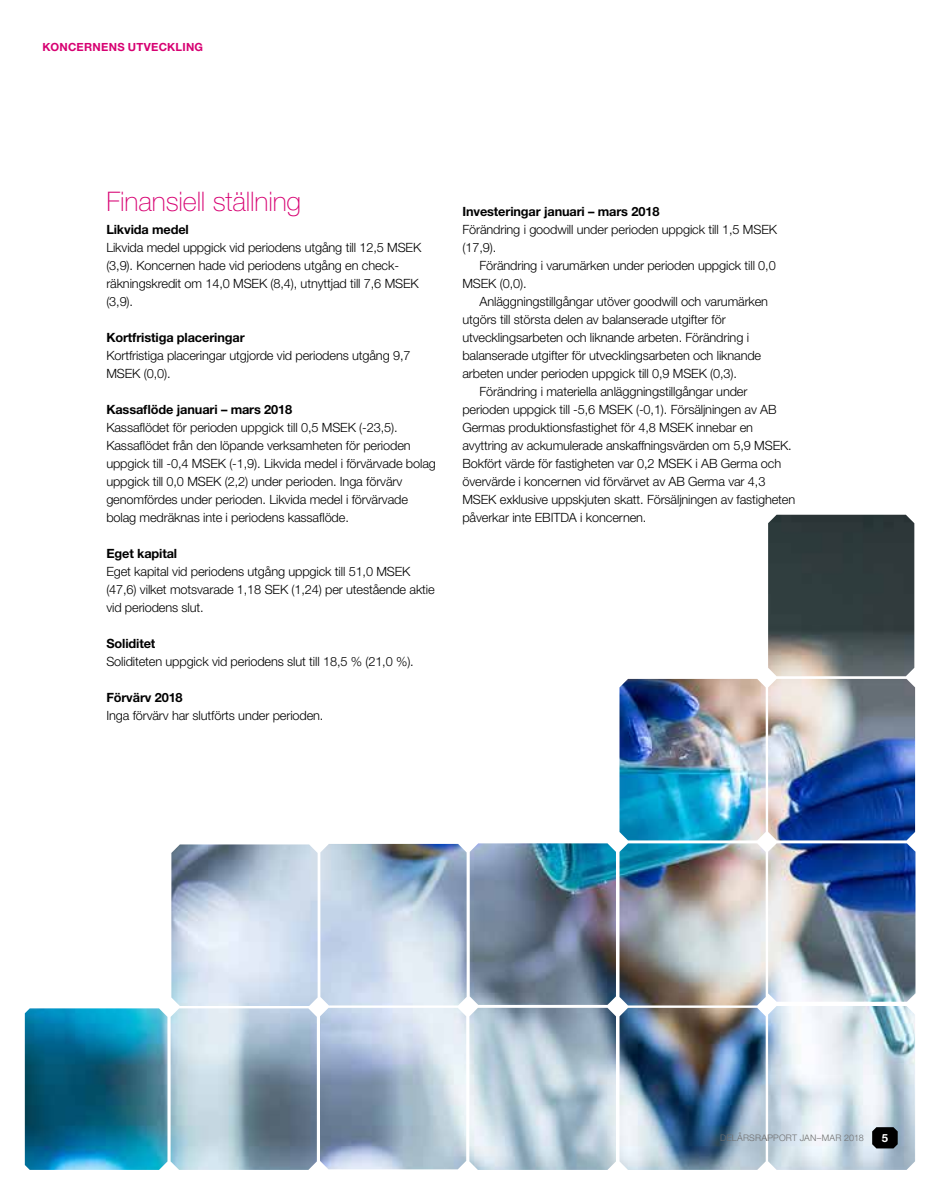
<style>
.page{position:relative;width:936px;height:1191px;background:#fff}
.page>*{position:absolute;margin:0;border:0;box-sizing:border-box;transform-origin:0 0}
.t1{font:100 27px "Helvetica Neue LT Std";letter-spacing:-.005em;color:#d70072}
.t2{font:300 12.75px/18px "Helvetica Neue LT Std";letter-spacing:-.01em;color:#000}
.t3{font:700 12.75px "Helvetica Neue LT Std";letter-spacing:-.01em;color:#000}
.t4{font:700 11.25px "Helvetica Neue LT Std";letter-spacing:.02em;color:#d70072}
.t5{font:700 11.25px "Helvetica Neue LT Std";color:#fff}
.t6{font:300 9px "Helvetica Neue LT Std";letter-spacing:.02em;color:#706f6f}
</style>
<div class="page">
<img style="left:25px;top:515px;width:890px;height:654px">
<svg style="left:872px;top:1127px;width:25px;height:21px"></svg>
<p class="t4" style="left:43px;top:40px;width:162px">KONCERNENS UTVECKLING</p>
<h1 class="t1" style="left:106px;top:186px;width:196px">Finansiell ställning</h1>
<p class="t3" style="left:106px;top:222px;width:84px">Likvida medel</p>
<p class="t2" style="left:106px;top:238px;width:316px">Likvida medel uppgick vid periodens utgång till 12,5 MSEK (3,9). Koncernen hade vid periodens utgång en check&shy;räkningskredit om 14,0 MSEK (8,4), utnyttjad till 7,6 MSEK (3,9).</p>
<p class="t3" style="left:106px;top:330px;width:140px">Kortfristiga placeringar</p>
<p class="t2" style="left:106px;top:346px;width:306px">Kortfristiga placeringar utgjorde vid periodens utgång 9,7<br>MSEK (0,0).</p>
<p class="t3" style="left:106px;top:402px;width:187px">Kassaflöde januari – mars 2018</p>
<p class="t2" style="left:106px;top:418px;width:331px">Kassaflödet för perioden uppgick till 0,5 MSEK (-23,5).<br>Kassaflödet från den löpande verksamheten för perioden uppgick till -0,4 MSEK (-1,9). Likvida medel i förvärvade bolag uppgick till 0,0 MSEK (2,2) under perioden. Inga förvärv genomfördes under perioden. Likvida medel i förvärvade bolag medräknas inte i periodens kassaflöde.</p>
<p class="t3" style="left:106px;top:546px;width:72px">Eget kapital</p>
<p class="t2" style="left:106px;top:562px;width:330px">Eget kapital vid periodens utgång uppgick till 51,0 MSEK (47,6) vilket motsvarade 1,18 SEK (1,24) per utestående aktie vid periodens slut.</p>
<p class="t3" style="left:106px;top:636px;width:50px">Soliditet</p>
<p class="t2" style="left:106px;top:652px;width:309px">Soliditeten uppgick vid periodens slut till 18,5 % (21,0 %).</p>
<p class="t3" style="left:106px;top:690px;width:78px">Förvärv 2018</p>
<p class="t2" style="left:106px;top:706px;width:219px">Inga förvärv har slutförts under perioden.</p>
<p class="t3" style="left:462px;top:204px;width:198px">Investeringar januari – mars 2018</p>
<p class="t2" style="left:462px;top:220px;width:316px">Förändring i goodwill under perioden uppgick till 1,5 MSEK (17,9).</p>
<p class="t2" style="left:462px;top:256px;width:315px;text-indent:17px">Förändring i varumärken under perioden uppgick till 0,0<br>MSEK (0,0).</p>
<p class="t2" style="left:479px;top:292px;width:290px">Anläggningstillgångar utöver goodwill och varumärken</p>
<p class="t2" style="left:462px;top:310px;width:265px">utgörs till största delen av balanserade utgifter för</p>
<p class="t2" style="left:462px;top:328px;width:288px">utvecklingsarbeten och liknande arbeten. Förändring i</p>
<p class="t2" style="left:462px;top:346px;width:300px">balanserade utgifter för utvecklingsarbeten och liknande</p>
<p class="t2" style="left:462px;top:364px;width:276px">arbeten under perioden uppgick till 0,9 MSEK (0,3).</p>
<p class="t2" style="left:479px;top:382px;width:269px">Förändring i materiella anläggningstillgångar under</p>
<p class="t2" style="left:462px;top:400px;width:316px">perioden uppgick till -5,6 MSEK (-0,1). Försäljningen av AB</p>
<p class="t2" style="left:462px;top:418px;width:292px">Germas produktionsfastighet för 4,8 MSEK innebar en</p>
<p class="t2" style="left:462px;top:436px;width:331px">avyttring av ackumulerade anskaffningsvärden om 5,9 MSEK.</p>
<p class="t2" style="left:462px;top:454px;width:320px">Bokfört värde för fastigheten var 0,2 MSEK i AB Germa och</p>
<p class="t2" style="left:462px;top:472px;width:304px">övervärde i koncernen vid förvärvet av AB Germa var 4,3</p>
<p class="t2" style="left:462px;top:490px;width:334px">MSEK exklusive uppskjuten skatt. Försäljningen av fastigheten</p>
<p class="t2" style="left:462px;top:508px;width:185px">påverkar inte EBITDA i koncernen.</p>
<p class="t6" style="left:720px;top:1132px;width:145px">DELÅRSRAPPORT JAN–MAR 2018</p>
<p class="t5" style="left:881px;top:1130px;width:8px">5</p>
</div>
